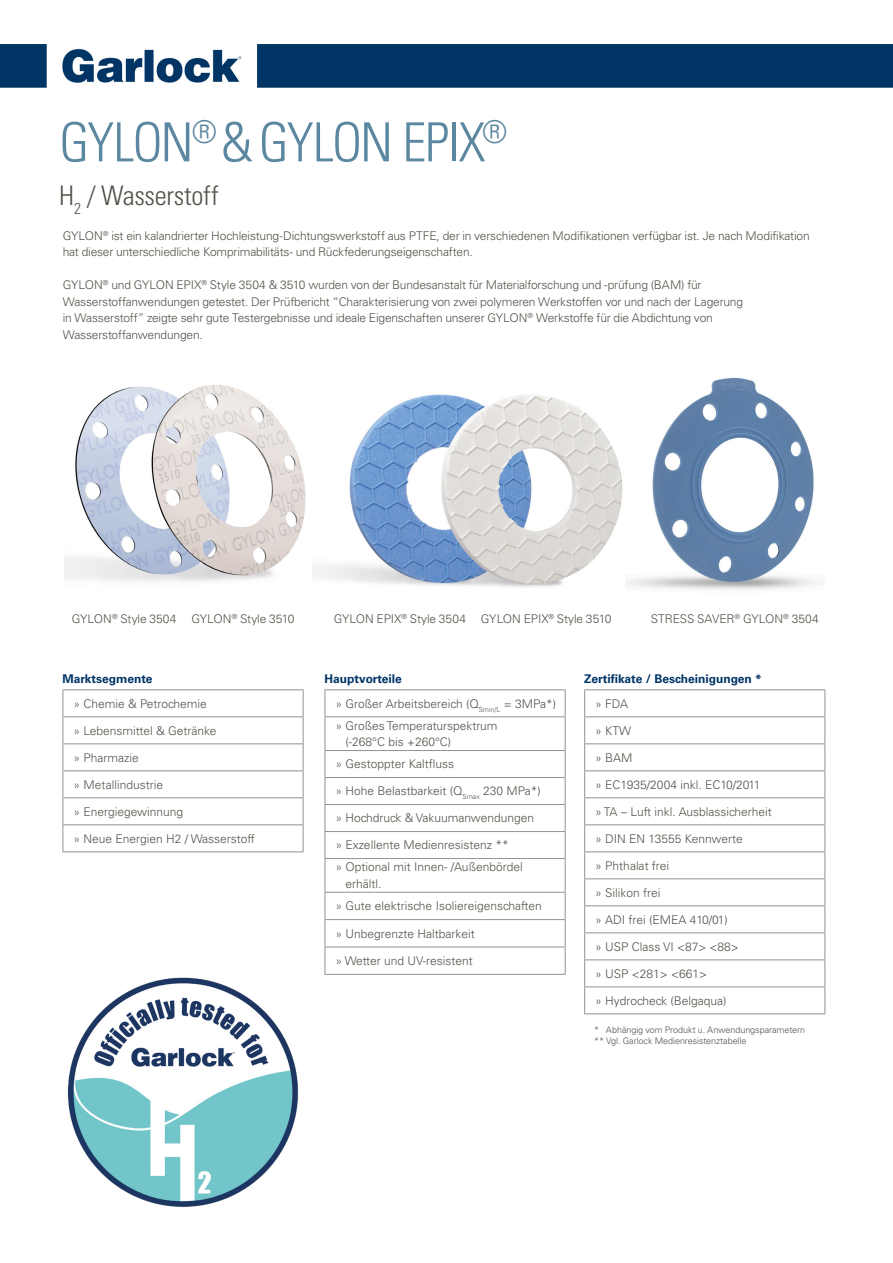
<style>
.page{position:relative;width:893px;height:1263px;background:#fff}
.page>*{position:absolute;margin:0;border:0;box-sizing:border-box;transform-origin:0 0}
.Title___Blue{font:300 condensed 54px "Univers LT Std";letter-spacing:-.035em;color:#5c87a1}
.Title___Blue-2{font:300 condensed 27px "Univers LT Std";letter-spacing:-.01em;color:#535249}
.Tabelle_Copy{font:300 12px/16.5px "Univers LT Std";letter-spacing:-.01em;color:#535249}
.Tabelle_bold{font:700 12px "Univers LT Std";color:#003367}
.t1{font:300 9px "Univers LT Std";letter-spacing:-.005em;color:#535249}
</style>
<div class="page">
<img style="left:65px;top:385px;width:248px;height:197px">
<svg style="left:325px;top:690px;width:1px;height:26px"></svg>
<hr style="left:325px;top:717px;width:1px;height:33px;background:#919295">
<svg style="left:325px;top:751px;width:1px;height:107px"></svg>
<hr style="left:325px;top:859px;width:1px;height:33px;background:#919295">
<svg style="left:325px;top:893px;width:1px;height:81px"></svg>
<svg style="left:565px;top:690px;width:1px;height:26px"></svg>
<hr style="left:565px;top:717px;width:1px;height:33px;background:#919295">
<svg style="left:565px;top:751px;width:1px;height:107px"></svg>
<hr style="left:565px;top:859px;width:1px;height:33px;background:#919295">
<svg style="left:565px;top:893px;width:1px;height:81px"></svg>
<hr style="left:325px;top:689px;width:241px;height:1px;background:#919295">
<hr style="left:325px;top:716px;width:241px;height:1px;background:#919295">
<hr style="left:325px;top:750px;width:241px;height:1px;background:#919295">
<hr style="left:325px;top:777px;width:241px;height:1px;background:#919295">
<hr style="left:325px;top:804px;width:241px;height:1px;background:#919295">
<hr style="left:325px;top:831px;width:241px;height:1px;background:#919295">
<hr style="left:325px;top:858px;width:241px;height:1px;background:#919295">
<hr style="left:325px;top:892px;width:241px;height:1px;background:#919295">
<hr style="left:325px;top:919px;width:241px;height:1px;background:#919295">
<hr style="left:325px;top:946px;width:241px;height:1px;background:#919295">
<hr style="left:325px;top:974px;width:241px;height:1px;background:#919295">
<svg style="left:63px;top:690px;width:1px;height:161px"></svg>
<svg style="left:303px;top:690px;width:1px;height:161px"></svg>
<hr style="left:63px;top:689px;width:240px;height:1px;background:#919295">
<hr style="left:63px;top:716px;width:240px;height:1px;background:#919295">
<hr style="left:63px;top:743px;width:240px;height:1px;background:#919295">
<hr style="left:63px;top:770px;width:240px;height:1px;background:#919295">
<hr style="left:63px;top:797px;width:240px;height:1px;background:#919295">
<hr style="left:63px;top:824px;width:240px;height:1px;background:#919295">
<hr style="left:63px;top:851px;width:240px;height:1px;background:#919295">
<svg style="left:584px;top:690px;width:1px;height:323px"></svg>
<svg style="left:824px;top:690px;width:1px;height:323px"></svg>
<hr style="left:584px;top:689px;width:241px;height:1px;background:#919295">
<hr style="left:584px;top:716px;width:241px;height:1px;background:#919295">
<hr style="left:584px;top:743px;width:241px;height:1px;background:#919295">
<hr style="left:584px;top:770px;width:241px;height:1px;background:#919295">
<hr style="left:584px;top:797px;width:241px;height:1px;background:#919295">
<hr style="left:584px;top:824px;width:241px;height:1px;background:#919295">
<hr style="left:584px;top:851px;width:241px;height:1px;background:#919295">
<hr style="left:584px;top:878px;width:241px;height:1px;background:#919295">
<hr style="left:584px;top:905px;width:241px;height:1px;background:#919295">
<hr style="left:584px;top:932px;width:241px;height:1px;background:#919295">
<hr style="left:584px;top:959px;width:241px;height:1px;background:#919295">
<hr style="left:584px;top:986px;width:241px;height:1px;background:#919295">
<hr style="left:584px;top:1013px;width:241px;height:1px;background:#919295">
<img style="left:0;top:45px;width:893px;height:43px">
<img style="left:313px;top:394px;width:310px;height:193px">
<img style="left:627px;top:377px;width:189px;height:213px">
<img style="left:67px;top:977px;width:232px;height:230px">
<p class="Title___Blue" style="left:59px;top:110px;width:449px">GYLON<sup>®</sup> &amp; GYLON EPIX<sup>®</sup></p>
<p class="Title___Blue-2" style="left:59px;top:179px;width:161px">H<sub>2</sub> / Wasserstoff</p>
<p class="Tabelle_Copy" style="left:63px;top:227px;width:748px">GYLON<sup>®</sup> ist ein kalandrierter Hochleistung-Dichtungswerkstoff aus PTFE, der in verschiedenen Modifikationen verfügbar ist. Je nach Modifikation hat dieser unterschiedliche Komprimabilitäts- und Rückfederungseigenschaften.</p>
<p class="Tabelle_Copy" style="left:63px;top:277px;width:682px">GYLON<sup>®</sup> und GYLON EPIX<sup>®</sup> Style 3504 &amp; 3510 wurden von der Bundesanstalt für Materialforschung und -prüfung (BAM) für Wasserstoffanwendungen getestet. Der Prüfbericht “Charakterisierung von zwei polymeren Werkstoffen vor und nach der Lagerung in Wasserstoff” zeigte sehr gute Testergebnisse und ideale Eigenschaften unserer GYLON<sup>®</sup> Werkstoffe für die Abdichtung von Wasserstoffanwendungen.</p>
<p class="Tabelle_Copy" style="left:72px;top:611px;width:224px">GYLON<sup>®</sup> Style 3504 GYLON<sup>®</sup> Style 3510</p>
<p class="Tabelle_Copy" style="left:334px;top:611px;width:279px">GYLON EPIX<sup>®</sup> Style 3504 GYLON EPIX<sup>®</sup> Style 3510</p>
<p class="Tabelle_Copy" style="left:651px;top:611px;width:170px">STRESS SAVER<sup>®</sup> GYLON<sup>®</sup> 3504</p>
<p class="Tabelle_bold" style="left:63px;top:671px;width:91px">Marktsegmente</p>
<p class="Tabelle_Copy" style="left:74px;top:695px;width:135px">» Chemie &amp; Petrochemie</p>
<p class="Tabelle_Copy" style="left:74px;top:722px;width:144px">» Lebensmittel &amp; Getränke</p>
<p class="Tabelle_Copy" style="left:74px;top:749px;width:67px">» Pharmazie</p>
<p class="Tabelle_Copy" style="left:74px;top:776px;width:91px">» Metallindustrie</p>
<p class="Tabelle_Copy" style="left:74px;top:803px;width:111px">» Energiegewinnung</p>
<p class="Tabelle_Copy" style="left:74px;top:830px;width:183px">» Neue Energien H2 / Wasserstoff</p>
<p class="Tabelle_bold" style="left:325px;top:671px;width:79px">Hauptvorteile</p>
<p class="Tabelle_Copy" style="left:336px;top:695px;width:222px">» Großer Arbeitsbereich (Q<sub>Smin/L</sub> = 3MPa*)</p>
<p class="Tabelle_Copy" style="left:346px;top:717px;width:153px;text-indent:-10px">» Großes Temperaturspektrum (-268°C bis +260°C)</p>
<p class="Tabelle_Copy" style="left:336px;top:756px;width:120px">» Gestoppter Kaltfluss</p>
<p class="Tabelle_Copy" style="left:336px;top:783px;width:207px">» Hohe Belastbarkeit (Q<sub>Smax</sub> 230 MPa*)</p>
<p class="Tabelle_Copy" style="left:336px;top:810px;width:200px">» Hochdruck &amp; Vakuumanwendungen</p>
<p class="Tabelle_Copy" style="left:336px;top:837px;width:175px">» Exzellente Medienresistenz **</p>
<p class="Tabelle_Copy" style="left:336px;top:859px;width:189px">» Optional mit Innen- /Außenbördel</p>
<p class="Tabelle_Copy" style="left:346px;top:875px;width:37px">erhältl.</p>
<p class="Tabelle_Copy" style="left:336px;top:898px;width:208px">» Gute elektrische Isoliereigenschaften</p>
<p class="Tabelle_Copy" style="left:336px;top:925px;width:141px">» Unbegrenzte Haltbarkeit</p>
<p class="Tabelle_Copy" style="left:336px;top:952px;width:139px">» Wetter und UV-resistent</p>
<p class="Tabelle_bold" style="left:584px;top:671px;width:179px">Zertifikate / Bescheinigungen *</p>
<p class="Tabelle_Copy" style="left:595px;top:695px;width:34px">» FDA</p>
<p class="Tabelle_Copy" style="left:595px;top:722px;width:38px">» KTW</p>
<p class="Tabelle_Copy" style="left:595px;top:749px;width:39px">» BAM</p>
<p class="Tabelle_Copy" style="left:595px;top:776px;width:167px">» EC1935/2004 inkl. EC10/2011</p>
<p class="Tabelle_Copy" style="left:595px;top:803px;width:178px">» TA – Luft inkl. Ausblassicherheit</p>
<p class="Tabelle_Copy" style="left:595px;top:830px;width:149px">» DIN EN 13555 Kennwerte</p>
<p class="Tabelle_Copy" style="left:595px;top:857px;width:76px">» Phthalat frei</p>
<p class="Tabelle_Copy" style="left:595px;top:884px;width:67px">» Silikon frei</p>
<p class="Tabelle_Copy" style="left:595px;top:911px;width:134px">» ADI frei (EMEA 410/01)</p>
<p class="Tabelle_Copy" style="left:595px;top:938px;width:145px">» USP Class VI &lt;87&gt; &lt;88&gt;</p>
<p class="Tabelle_Copy" style="left:595px;top:965px;width:113px">» USP &lt;281&gt; &lt;661&gt;</p>
<p class="Tabelle_Copy" style="left:595px;top:992px;width:133px">» Hydrocheck (Belgaqua)</p>
<p class="t1" style="left:594px;top:1024px;width:212px">* Abhängig vom Produkt u. Anwendungsparametern</p>
<p class="t1" style="left:594px;top:1035px;width:154px">** Vgl. Garlock Medienresistenztabelle</p>
</div>
